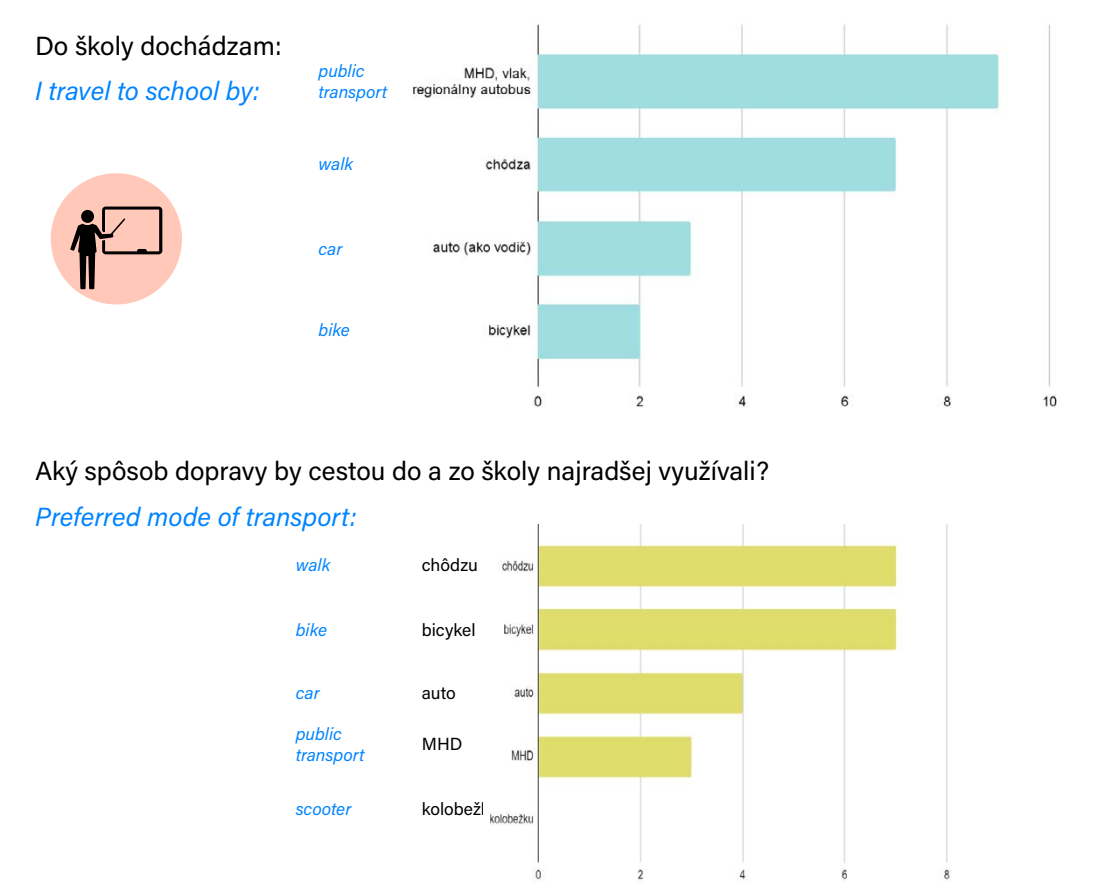
<style>
.page{position:relative;width:1120px;height:896px;background:#fff}
.page>*{position:absolute;margin:0;border:0;box-sizing:border-box;transform-origin:0 0}
.t1{font:26.25px "Acumin Pro";color:#000}
.t2{font:italic 26.25px "Acumin Pro";color:#0084ff}
.t3{font:italic 17.5px/21px "Acumin Pro";color:#0084ff}
.t4{font:17.5px "Acumin Pro";color:#000}
</style>
<div class="page">
<div style="left:51px;top:173px;width:131px;height:131px;background:#ffc8b8;border-radius:50%"></div>
<svg style="left:70px;top:207px;width:92px;height:82px"></svg>
<img style="left:413px;top:24px;width:644px;height:384px">
<img style="left:490px;top:525px;width:460px;height:357px">
<p class="t1" style="left:35px;top:28px;width:248px">Do školy dochádzam:</p>
<p class="t2" style="left:35px;top:73px;width:226px">I travel to school by:</p>
<p class="t3" style="left:318px;top:59px;width:70px">public transport</p>
<p class="t3" style="left:318px;top:153px;width:36px">walk</p>
<p class="t3" style="left:318px;top:238px;width:25px">car</p>
<p class="t3" style="left:318px;top:319px;width:33px">bike</p>
<p class="t1" style="left:35px;top:453px;width:736px">Aký spôsob dopravy by cestou do a zo školy najradšej využívali?</p>
<p class="t2" style="left:35px;top:498px;width:323px">Preferred mode of transport:</p>
<p class="t3" style="left:296px;top:553px;width:36px">walk</p>
<p class="t3" style="left:296px;top:619px;width:33px">bike</p>
<p class="t3" style="left:296px;top:682px;width:25px">car</p>
<p class="t3" style="left:296px;top:722px;width:70px">public transport</p>
<p class="t3" style="left:296px;top:798px;width:57px">scooter</p>
<p class="t4" style="left:422px;top:553px;width:58px">chôdzu</p>
<p class="t4" style="left:422px;top:618px;width:55px">bicykel</p>
<p class="t4" style="left:422px;top:681px;width:36px">auto</p>
<p class="t4" style="left:422px;top:732px;width:42px">MHD</p>
<p class="t4" style="left:422px;top:797px;width:79px">kolobežku</p>
</div>
